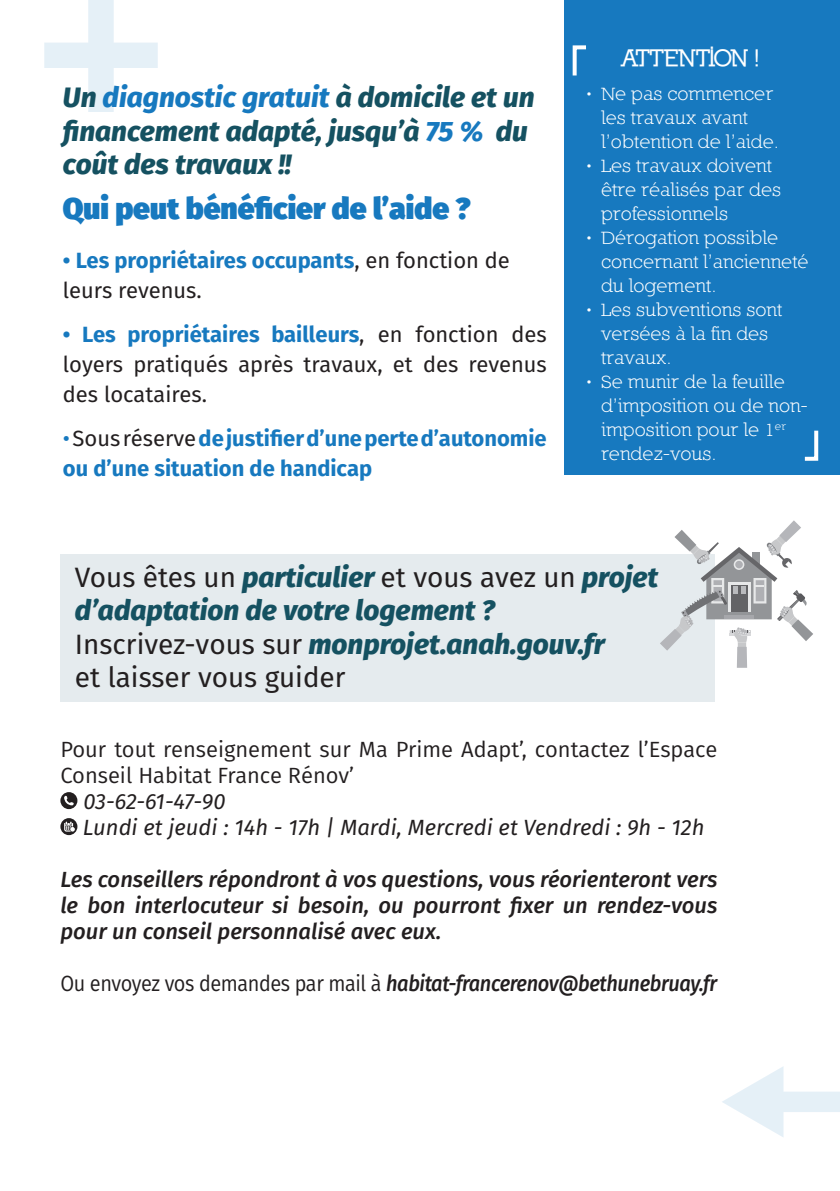
<style>
.page{position:relative;width:840px;height:1191px;background:#fff}
.page>*{position:absolute;margin:0;border:0;box-sizing:border-box;transform-origin:0 0}
.t1{font:900 30px "Fira Sans";color:#1779bf}
.t2{font:italic 800 28px/33.6px "Fira Sans";color:#155161}
.t3{font:28px "Fira Sans";color:#231f20}
.t4{font:800 24px "Nilland";letter-spacing:-.03em;color:#fff}
.t5{font:italic 500 22px/26px "Fira Sans";letter-spacing:-.005em;color:#231f20;text-align:justify}
.t6{font:700 22px/30px "Fira Sans";color:#1779bf}
.t7{font:22px/30px "Fira Sans";color:#231f20;text-align:justify}
.t8{font:22px/26px "Fira Sans";color:#231f20}
.t9{font:italic 22px "Fira Sans";color:#231f20}
.t10{font:italic 500 22px "Fira Sans";letter-spacing:-.005em;color:#231f20;scale:.91 1}
.t11{font:20px/24px "Nilland Small Caps";color:#fff}
.s1{color:#1779bf}
.s2{font-weight:400;color:#231f20}
.s3{font-weight:700;color:#1779bf}
.s4{font-weight:400}
.s5{font-weight:400;font-style:normal;color:#231f20}
.s6{font-weight:400;font-style:normal}
</style>
<div class="page">
<svg style="left:722px;top:1067px;width:117px;height:70px"></svg>
<svg style="left:44px;top:0;width:114px;height:112px"></svg>
<svg style="left:60px;top:792px;width:17px;height:17px"></svg>
<svg style="left:60px;top:818px;width:17px;height:17px"></svg>
<div style="left:60px;top:554px;width:654px;height:148px;background:#e5ebee"></div>
<div style="left:564px;top:0;width:275px;height:474px;background:#1779bf"></div>
<svg style="left:572px;top:45px;width:14px;height:31px"></svg>
<svg style="left:804px;top:430px;width:15px;height:31px"></svg>
<div style="left:736px;top:647px;width:10px;height:21px;background:#b5b6ba"></div>
<svg style="left:660px;top:520px;width:152px;height:130px"></svg>
<p class="t2" style="left:63px;top:78px;width:473px">Un <span class="s1">diagnostic gratuit</span> à domicile et un financement adapté, jusqu’à <span class="s1">75 %</span> du coût des travaux !!</p>
<p class="t1" style="left:63px;top:181px;width:409px">Qui peut bénéficier de l’aide ?</p>
<p class="t6" style="left:63px;top:244px;width:448px">• Les propriétaires occupants<span class="s2">, en fonction de leurs revenus.</span></p>
<p class="t7" style="left:63px;top:319px;width:485px"><span class="s3">• Les propriétaires bailleurs</span>, en fonction des loyers pratiqués après travaux, et des revenus des locataires.</p>
<p class="t6" style="left:63px;top:422px;width:485px"><span class="s4">•</span> <span class="s2">Sous réserve</span> de justifier d’une perte d’autonomie ou d’une situation de handicap</p>
<p class="t4" style="left:621px;top:44px;width:140px">ATTENTION !</p>
<p class="t11" style="left:600px;top:81px;width:179px;text-indent:-17px">• Ne pas commencer les travaux avant l’obtention de l’aide.</p>
<p class="t11" style="left:600px;top:153px;width:181px;text-indent:-17px">• Les travaux doivent être réalisés par des professionnels</p>
<p class="t11" style="left:600px;top:225px;width:209px;text-indent:-17px">• Dérogation possible concernant l’ancienneté du logement.</p>
<p class="t11" style="left:600px;top:297px;width:183px;text-indent:-17px">• Les subventions sont versées à la fin des travaux.</p>
<p class="t11" style="left:600px;top:369px;width:208px;text-indent:-17px">• Se munir de la feuille d’imposition ou de non&shy;imposition pour le 1<sup>er </sup>rendez-vous.</p>
<p class="t2" style="left:75px;top:557px;width:584px"><span class="s5">Vous êtes un</span> particulier <span class="s5">et vous avez un</span> projet d’adaptation de votre logement ?</p>
<p class="t2" style="left:75px;top:625px;width:531px"><span class="s5">Inscrivez-vous sur</span> monprojet.anah.gouv.fr</p>
<p class="t3" style="left:75px;top:656px;width:272px">et laisser vous guider</p>
<p class="t8" style="left:60px;top:736px;width:658px">Pour tout renseignement sur Ma Prime Adapt’, contactez l’Espace<br>Conseil Habitat France Rénov’</p>
<p class="t9" style="left:83px;top:785px;width:144px">03-62-61-47-90</p>
<p class="t9" style="left:83px;top:811px;width:623px">Lundi et jeudi : 14h - 17h | Mardi, Mercredi et Vendredi : 9h - 12h</p>
<p class="t5" style="left:60px;top:865px;width:658px">Les conseillers répondront à vos questions, vous réorienteront vers le bon interlocuteur si besoin, ou pourront fixer un rendez-vous pour un conseil personnalisé avec eux.</p>
<p class="t10" style="left:60px;top:966px;width:723px"><span class="s6">Ou envoyez vos demandes par mail à</span> habitat-francerenov@bethunebruay.fr</p>
</div>
